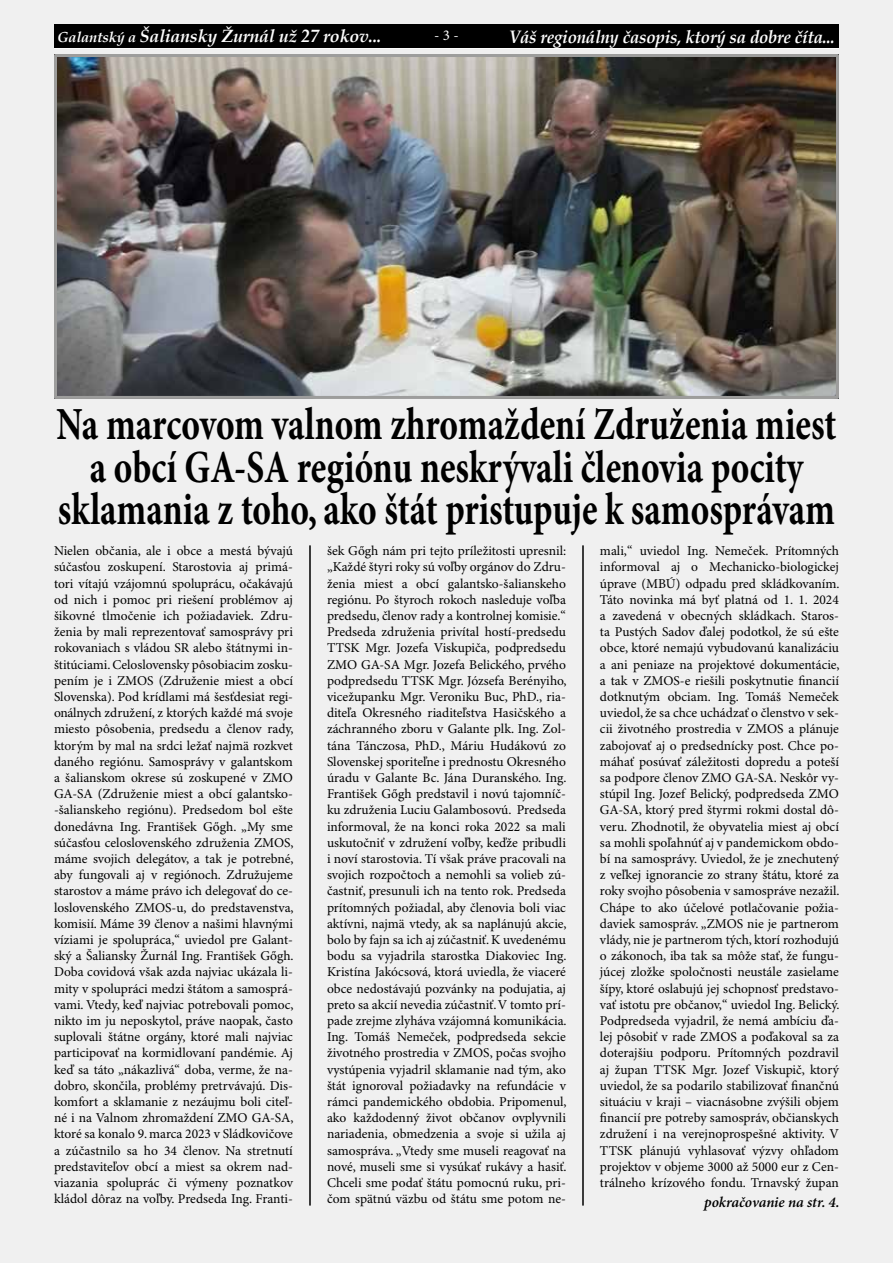
<style>
.page{position:relative;width:893px;height:1263px;background:#f0f0f0}
.page>*{position:absolute;margin:0;border:0;box-sizing:border-box;transform-origin:0 0}
.t1{font:700 45.9px/42.5px "Minion Pro";color:#000;text-align:center;scale:.77 1}
.t2{font:italic 700 18px "Book Antiqua";letter-spacing:-.01em;color:#fff;scale:.93 1}
.t3{font:italic 700 17.7px "Book Antiqua";letter-spacing:-.01em;color:#fff}
.t4{font:italic 600 15px "Minion Pro";letter-spacing:-.005em;color:#000}
.t5{font:15px "Minion Pro";color:#fff}
.t6{font:13.5px/16.2px "Minion Pro";letter-spacing:-.005em;color:#000;text-align:justify}
.s1{font-size:14.55px}
</style>
<div class="page">
<img style="left:58px;top:58px;width:777px;height:337px">
<div style="left:54px;top:54px;width:785px;height:345px;border:3px solid #9d9d9c"></div>
<hr style="left:309px;top:545px;width:2px;height:660px;background:#000">
<hr style="left:582px;top:545px;width:2px;height:660px;background:#000">
<hr style="left:54px;top:47px;width:785px;height:2px;background:#fff">
<div style="left:54px;top:24px;width:785px;height:24px;background:#000"></div>
<h3 class="t3" style="left:57px;top:24px;width:326px"><span class="s1">Galantský a</span> Šaliansky Žurnál už 27 rokov...</h3>
<p class="t5" style="left:434px;top:26px;width:26px">- 3 -</p>
<h2 class="t2" style="left:509px;top:24px;width:352px">Váš regionálny časopis, ktorý sa dobre číta...</h2>
<h1 class="t1" style="left:56px;top:405px;width:1014px">Na marcovom valnom zhromaždení Združenia miest a obcí GA-SA regiónu neskrývali členovia pocity sklamania z toho, ako štát pristupuje k samosprávam</h1>
<p class="t6" style="left:54px;top:543px;width:241px">Nielen občania, ale i obce a mestá bývajú súčasťou zoskupení. Starostovia aj primá&shy;tori vítajú vzájomnú spoluprácu, očakávajú od nich i pomoc pri riešení problémov aj šikovné tlmočenie ich požiadaviek. Zdru&shy;ženia by mali reprezentovať samosprávy pri rokovaniach s vládou SR alebo štátnymi in&shy;štitúciami. Celoslovensky pôsobiacim zosku&shy;pením je i ZMOS (Združenie miest a obcí Slovenska). Pod krídlami má šesťdesiat regi&shy;onálnych združení, z ktorých každé má svoje miesto pôsobenia, predsedu a členov rady, ktorým by mal na srdci ležať najmä rozkvet daného regiónu. Samosprávy v galantskom a šalianskom okrese sú zoskupené v ZMO GA-SA (Združenie miest a obcí galantsko--šalianskeho regiónu). Predsedom bol ešte donedávna Ing. František Gőgh. „My sme súčasťou celoslovenského združenia ZMOS, máme svojich delegátov, a tak je potrebné, aby fungovali aj v regiónoch. Združujeme starostov a máme právo ich delegovať do ce&shy;loslovenského ZMOS-u, do predstavenstva, komisií. Máme 39 členov a našimi hlavnými víziami je spolupráca,“ uviedol pre Galant&shy;ský a Šaliansky Žurnál Ing. František Gőgh.<br>Doba covidová však azda najviac ukázala li&shy;mity v spolupráci medzi štátom a samosprá&shy;vami. Vtedy, keď najviac potrebovali pomoc, nikto im ju neposkytol, práve naopak, často suplovali štátne orgány, ktoré mali najviac participovať na kormidlovaní pandémie. Aj keď sa táto „nákazlivá“ doba, verme, že na&shy;dobro, skončila, problémy pretrvávajú. Dis&shy;komfort a sklamanie z nezáujmu boli citeľ&shy;né i na Valnom zhromaždení ZMO GA-SA, ktoré sa konalo 9. marca 2023 v Sládkovičove a zúčastnilo sa ho 34 členov. Na stretnutí predstaviteľov obcí a miest sa okrem nad&shy;viazania spoluprác či výmeny poznatkov kládol dôraz na voľby. Predseda Ing. Franti-</p>
<p class="t6" style="left:327px;top:543px;width:241px">šek Gőgh nám pri tejto príležitosti upresnil: „Každé štyri roky sú voľby orgánov do Zdru&shy;ženia miest a obcí galantsko-šalianskeho regiónu. Po štyroch rokoch nasleduje voľba predsedu, členov rady a kontrolnej komisie.“ Predseda združenia privítal hostí-predsedu TTSK Mgr. Jozefa Viskupiča, podpredsedu ZMO GA-SA Mgr. Jozefa Belického, prvého podpredsedu TTSK Mgr. Józsefa Berényiho, vicežupanku Mgr. Veroniku Buc, PhD., ria&shy;diteľa Okresného riaditeľstva Hasičského a záchranného zboru v Galante plk. Ing. Zol&shy;tána Tánczosa, PhD., Máriu Hudákovú zo Slovenskej sporiteľne i prednostu Okresného úradu v Galante Bc. Jána Duranského. Ing.<br>František Gőgh predstavil i novú tajomníč&shy;ku združenia Luciu Galambosovú. Predseda informoval, že na konci roka 2022 sa mali uskutočniť v združení voľby, keďže pribudli i noví starostovia. Tí však práve pracovali na svojich rozpočtoch a nemohli sa volieb zú&shy;častniť, presunuli ich na tento rok. Predseda prítomných požiadal, aby členovia boli viac aktívni, najmä vtedy, ak sa naplánujú akcie, bolo by fajn sa ich aj zúčastniť. K uvedenému bodu sa vyjadrila starostka Diakoviec Ing.<br>Kristína Jakócsová, ktorá uviedla, že viaceré obce nedostávajú pozvánky na podujatia, aj preto sa akcií nevedia zúčastniť. V tomto prí&shy;pade zrejme zlyháva vzájomná komunikácia.<br>Ing. Tomáš Nemeček, podpredseda sekcie životného prostredia v ZMOS, počas svojho vystúpenia vyjadril sklamanie nad tým, ako štát ignoroval požiadavky na refundácie v rámci pandemického obdobia. Pripomenul, ako každodenný život občanov ovplyvnili nariadenia, obmedzenia a svoje si užila aj samospráva. „Vtedy sme museli reagovať na nové, museli sme si vysúkať rukávy a hasiť.<br>Chceli sme podať štátu pomocnú ruku, pri&shy;čom spätnú väzbu od štátu sme potom ne-</p>
<p class="t6" style="left:600px;top:543px;width:241px">mali,“ uviedol Ing. Nemeček. Prítomných informoval aj o Mechanicko-biologickej úprave (MBÚ) odpadu pred skládkovaním.<br>Táto novinka má byť platná od 1. 1. 2024 a zavedená v obecných skládkach. Staros&shy;ta Pustých Sadov ďalej podotkol, že sú ešte obce, ktoré nemajú vybudovanú kanalizáciu a ani peniaze na projektové dokumentácie, a tak v ZMOS-e riešili poskytnutie financií dotknutým obciam. Ing. Tomáš Nemeček uviedol, že sa chce uchádzať o členstvo v sek&shy;cii životného prostredia v ZMOS a plánuje zabojovať aj o predsednícky post. Chce po&shy;máhať posúvať záležitosti dopredu a poteší sa podpore členov ZMO GA-SA. Neskôr vy&shy;stúpil Ing. Jozef Belický, podpredseda ZMO GA-SA, ktorý pred štyrmi rokmi dostal dô&shy;veru. Zhodnotil, že obyvatelia miest aj obcí sa mohli spoľahnúť aj v pandemickom obdo&shy;bí na samosprávy. Uviedol, že je znechutený z veľkej ignorancie zo strany štátu, ktoré za roky svojho pôsobenia v samospráve nezažil.<br>Chápe to ako účelové potlačovanie požia&shy;daviek samospráv. „ZMOS nie je partnerom vlády, nie je partnerom tých, ktorí rozhodujú o zákonoch, iba tak sa môže stať, že fungu&shy;júcej zložke spoločnosti neustále zasielame šípy, ktoré oslabujú jej schopnosť predstavo&shy;vať istotu pre občanov,“ uviedol Ing. Belický.<br>Podpredseda vyjadril, že nemá ambíciu ďa&shy;lej pôsobiť v rade ZMOS a poďakoval sa za doterajšiu podporu. Prítomných pozdravil aj župan TTSK Mgr. Jozef Viskupič, ktorý uviedol, že sa podarilo stabilizovať finančnú situáciu v kraji – viacnásobne zvýšili objem financií pre potreby samospráv, občianskych združení i na verejnoprospešné aktivity. V TTSK plánujú vyhlasovať výzvy ohľadom projektov v objeme 3000 až 5000 eur z Cen&shy;trálneho krízového fondu. Trnavský župan</p>
<p class="t4" style="left:704px;top:1193px;width:137px">pokračovanie na str. 4.</p>
</div>
